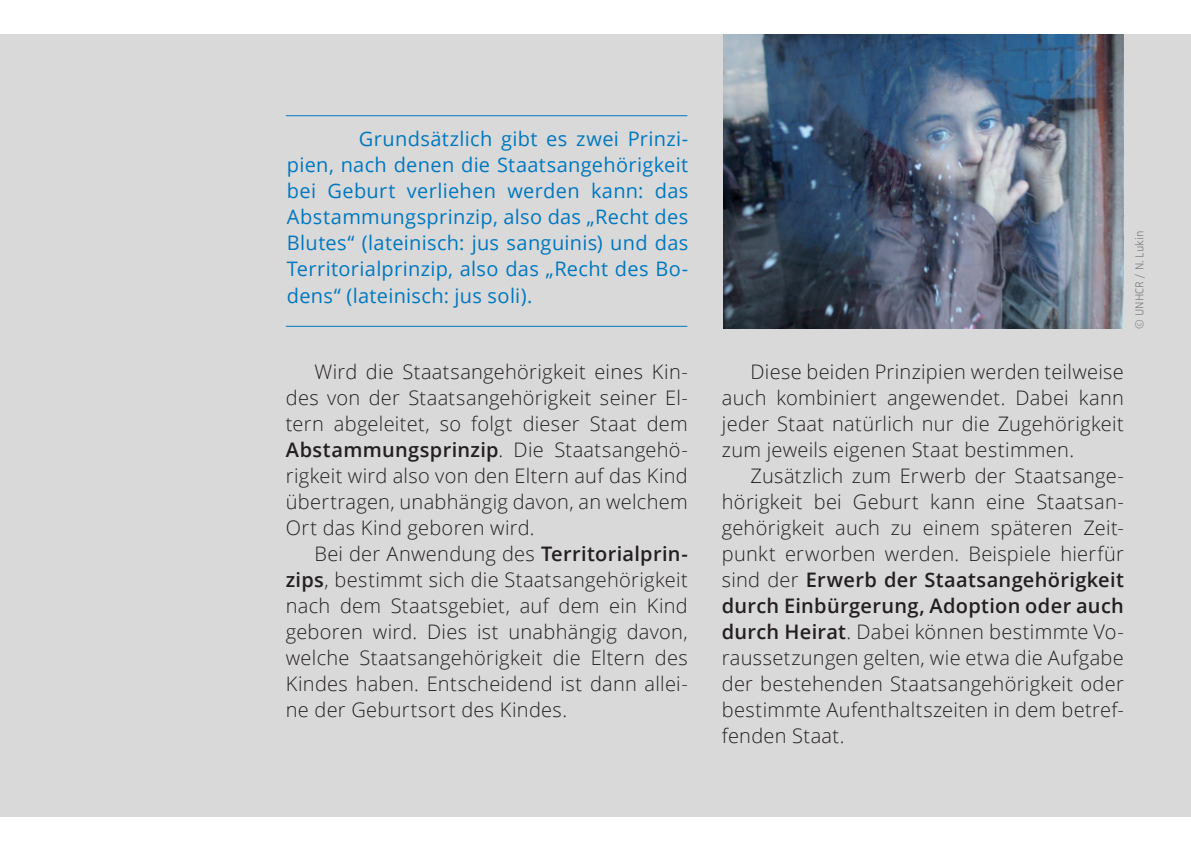
<style>
.page{position:relative;width:1191px;height:851px;background:#fff}
.page>*{position:absolute;margin:0;border:0;box-sizing:border-box;transform-origin:0 0}
.t1{font:300 20px/26px "Open Sans";letter-spacing:.015em;color:#231f20;text-align:justify}
.t2{font:20px/26px "Open Sans";letter-spacing:.015em;color:#0078c0;text-align:justify}
.t3{font:300 12px "Zwo";color:#808285}
.s1{font-weight:600}
</style>
<div class="page">
<div style="left:0;top:34px;width:1191px;height:782px;background:#dad9d9"></div>
<hr style="left:0;top:34px;width:1px;height:782px;background:#0078c0">
<img style="left:723px;top:34px;width:401px;height:294px">
<hr style="left:286px;top:115px;width:401px;height:1px;background:#0078c0">
<hr style="left:286px;top:326px;width:401px;height:1px;background:#0078c0">
<p class="t2" style="left:287px;top:126px;width:403px;text-indent:72px">Grundsätzlich gibt es zwei Prinzi&shy;pien, nach denen die Staatsangehörigkeit bei Geburt verliehen werden kann: das Abstammungsprinzip, also das „Recht des Blutes“ (lateinisch: jus sanguinis) und das Territorialprinzip, also das „Recht des Bo&shy;dens“ (lateinisch: jus soli).</p>
<p class="t1" style="left:286px;top:358px;width:403px;text-indent:29px">Wird die Staatsangehörigkeit eines Kin&shy;des von der Staatsangehörigkeit seiner El&shy;tern abgeleitet, so folgt dieser Staat dem <span class="s1">Abstammungsprinzip</span>. D ie Staatsangehö&shy;rigkeit wird also von den Eltern auf das Kind übertragen, unabhängig davon, an welchem Ort das Kind geboren wird.</p>
<p class="t1" style="left:286px;top:540px;width:403px;text-indent:29px">Bei der Anwendung des <span class="s1">Territorialprin&shy;zips</span>, bestimmt sich die Staatsangehörigkeit nach dem Staatsgebiet, auf dem ein Kind geboren wird. Dies ist unabhängig davon, welche Staatsangehörigkeit die Eltern des Kindes haben. Entscheidend ist dann allei&shy;ne der Geburtsort des Kindes.</p>
<p class="t3" style="left:1132px;top:328px;width:100px;rotate:-90deg">© UNHCR / N. Lukin</p>
<p class="t1" style="left:722px;top:358px;width:403px;text-align:left">Diese beiden Prinzipien werden teilweise auch kombiniert angewendet. Dabei kann jeder Staat natürlich nur die Zugehörigkeit zum jeweils eigenen Staat bestimmen.<br>Zusätzlich zum Erwerb der Staatsange&shy;hörigkeit bei Geburt kann eine Staatsan&shy;gehörigkeit auch zu einem späteren Zeit&shy;punkt erworben werden. Beispiele hierfür sind der <span class="s1">Erwerb der Staatsangehörigkeit durch Einbürgerung, Adoption oder auch durch Heirat</span>. Dabei können bestimmte Vo&shy;raussetzungen gelten, wie etwa die Aufgabe der bestehenden Staatsangehörigkeit oder bestimmte Aufenthaltszeiten in dem betref&shy;fenden Staat.</p>
</div>
